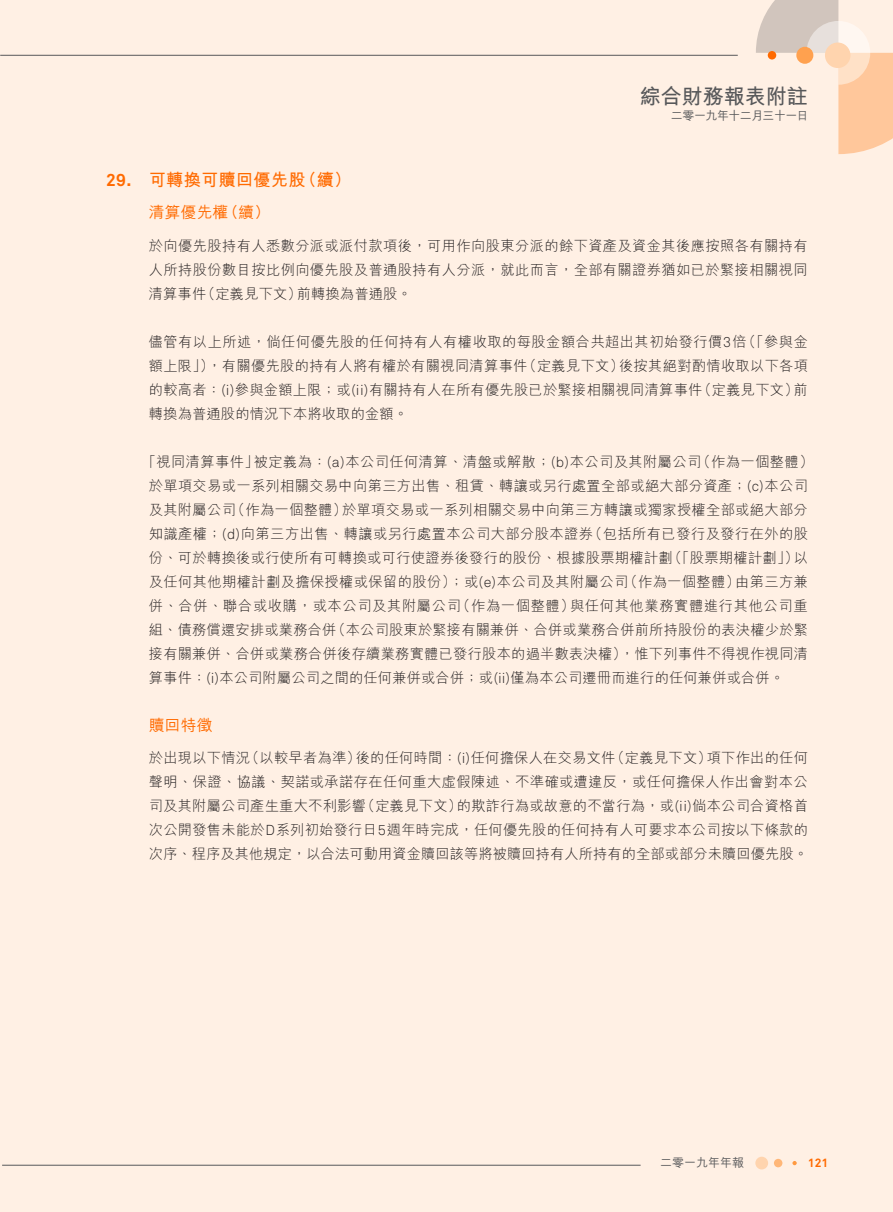
<style>
.page{position:relative;width:893px;height:1212px;background:#fff0e4}
.page>*{position:absolute;margin:0;border:0;box-sizing:border-box;transform-origin:0 0}
.t1{font:700 21px "M Hei HK";color:#57585a}
.t2{font:700 17.25px "M Hei HK";letter-spacing:.01em;color:#ff6a00}
.t3{font:500 15.75px "M Hei HK";letter-spacing:.015em;color:#ff6a00}
.t4{font:300 14.25px/24px "M Hei HK";letter-spacing:.02em;color:#231f20;text-align:justify}
.t5{font:500 12px "M Hei HK";letter-spacing:-.04em;color:#57585a}
.t6{font:500 12px "M Hei HK";color:#57585a}
.t7{font:700 12px "Akkurat Pro";color:#ff6a00}
.s1{font-family:"Akkurat Pro"}
.s2{font-family:"Akkurat Light Pro";font-weight:400}
</style>
<div class="page">
<svg style="left:756px;top:0;width:137px;height:154px"></svg>
<div style="left:768px;top:51px;width:8px;height:9px;background:#ff6a00;border-radius:50%"></div>
<div style="left:796px;top:47px;width:17px;height:17px;background:#ffa14f;border-radius:50%"></div>
<div style="left:825px;top:43px;width:25px;height:25px;background:#ffd4ae;border-radius:50%"></div>
<hr style="left:0;top:55px;width:738px;height:1px;background:#57585a">
<svg style="left:792px;top:1161px;width:5px;height:4px"></svg>
<div style="left:774px;top:1159px;width:8px;height:8px;background:#ffb778;border-radius:50%"></div>
<div style="left:755px;top:1157px;width:13px;height:12px;background:#ffd4ae;border-radius:50%"></div>
<hr style="left:2px;top:1165px;width:639px;height:1px;background:#57585a">
<h1 class="t1" style="left:640px;top:81px;width:169px">綜合財務報表附註</h1>
<p class="t5" style="left:671px;top:107px;width:139px">二零一九年十二月三十一日</p>
<p class="t2" style="left:106px;top:167px;width:247px"><span class="s1">29.</span> 可轉換可贖回優先股（續）</p>
<p class="t3" style="left:149px;top:201px;width:123px">清算優先權（續）</p>
<p class="t4" style="left:149px;top:233px;width:660px">於向優先股持有人悉數分派或派付款項後，可用作向股東分派的餘下資產及資金其後應按照各有關持有人所持股份數目按比例向優先股及普通股持有人分派，就此而言，全部有關證券猶如已於緊接相關視同清算事件（定義見下文）前轉換為普通股。</p>
<p class="t4" style="left:149px;top:329px;width:661px">儘管有以上所述，倘任何優先股的任何持有人有權收取的每股金額合共超出其初始發行價<span class="s2">3</span>倍（「參與金額上限」），有關優先股的持有人將有權於有關視同清算事件（定義見下文）後按其絕對酌情收取以下各項的較高者：<span class="s2">(i)</span>參與金額上限；或<span class="s2">(ii)</span>有關持有人在所有優先股已於緊接相關視同清算事件（定義見下文）前轉換為普通股的情況下本將收取的金額。</p>
<p class="t4" style="left:149px;top:449px;width:666px;text-align:left;text-indent:-7px">「視同清算事件」被定義為：<span class="s2">(a)</span>本公司任何清算、清盤或解散；<span class="s2">(b)</span>本公司及其附屬公司（作為一個整體）於單項交易或一系列相關交易中向第三方出售、租賃、轉讓或另行處置全部或絕大部分資產；<span class="s2">(c)</span>本公司及其附屬公司（作為一個整體）於單項交易或一系列相關交易中向第三方轉讓或獨家授權全部或絕大部分知識產權；<span class="s2">(d)</span>向第三方出售、轉讓或另行處置本公司大部分股本證券（包括所有已發行及發行在外的股份、可於轉換後或行使所有可轉換或可行使證券後發行的股份、根據股票期權計劃（「股票期權計劃」）以及任何其他期權計劃及擔保授權或保留的股份）；或<span class="s2">(e)</span>本公司及其附屬公司（作為一個整體）由第三方兼併、合併、聯合或收購，或本公司及其附屬公司（作為一個整體）與任何其他業務實體進行其他公司重組、債務償還安排或業務合併（本公司股東於緊接有關兼併、合併或業務合併前所持股份的表決權少於緊接有關兼併、合併或業務合併後存續業務實體已發行股本的過半數表決權），惟下列事件不得視作視同清算事件：<span class="s2">(i)</span>本公司附屬公司之間的任何兼併或合併；或<span class="s2">(ii)</span>僅為本公司遷冊而進行的任何兼併或合併。</p>
<p class="t3" style="left:149px;top:713px;width:65px">贖回特徵</p>
<p class="t4" style="left:149px;top:746px;width:661px">於出現以下情況（以較早者為準）後的任何時間：<span class="s2">(i)</span>任何擔保人在交易文件（定義見下文）項下作出的任何聲明、保證、協議、契諾或承諾存在任何重大虛假陳述、不準確或遭違反，或任何擔保人作出會對本公司及其附屬公司產生重大不利影響（定義見下文）的欺詐行為或故意的不當行為，或<span class="s2">(ii)</span>倘本公司合資格首次公開發售未能於<span class="s2">D</span>系列初始發行日<span class="s2">5</span>週年時完成，任何優先股的任何持有人可要求本公司按以下條款的次序、程序及其他規定，以合法可動用資金贖回該等將被贖回持有人所持有的全部或部分未贖回優先股。</p>
<p class="t6" style="left:660px;top:1154px;width:85px">二零一九年年報</p>
<p class="t7" style="left:808px;top:1156px;width:22px">121</p>
</div>
